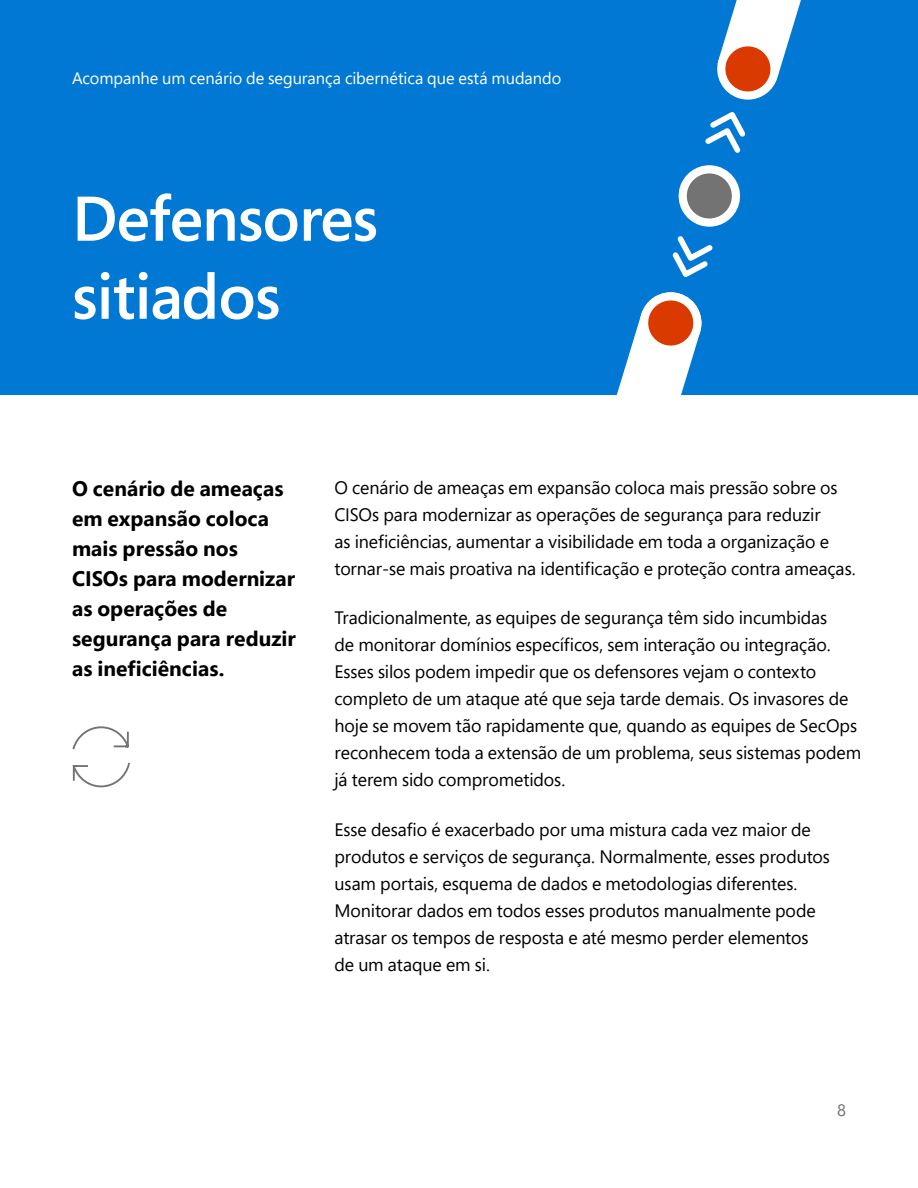
<style>
.page{position:relative;width:918px;height:1188px;background:#fff}
.page>*{position:absolute;margin:0;border:0;box-sizing:border-box;transform-origin:0 0}
.H1_cover_title_42_52{font:600 63px/78px "Segoe Pro";letter-spacing:-.015em;color:#fff}
.H4_Highlight_14_20{font:700 21px/30px "Segoe Pro";color:#000}
.P_12_18{font:18px/27px "Segoe Pro";letter-spacing:-.005em;color:#000}
.t1{font:16.5px "Segoe Pro";color:#fff}
.t2{font:16.5px "Segoe Pro";color:#737373}
</style>
<div class="page">
<div style="left:0;top:0;width:918px;height:395px;background:#0078d4"></div>
<svg style="left:72px;top:726px;width:58px;height:61px"></svg>
<svg style="left:705px;top:0;width:96px;height:153px"></svg>
<svg style="left:616px;top:165px;width:125px;height:230px"></svg>
<p class="t1" style="left:72px;top:67px;width:491px">Acompanhe um cenário de segurança cibernética que está mudando</p>
<p class="H1_cover_title_42_52" style="left:72px;top:178px;width:308px">Defensores sitiados</p>
<p class="H4_Highlight_14_20" style="left:72px;top:473px;width:225px">O cenário de ameaças em expansão coloca mais pressão nos<br>CISOs para modernizar as operações de segurança para reduzir as ineficiências.</p>
<p class="P_12_18" style="left:334px;top:473px;width:523px">O cenário de ameaças em expansão coloca mais pressão sobre os CISOs para modernizar as operações de segurança para reduzir<br>as ineficiências, aumentar a visibilidade em toda a organização e tornar-se mais proativa na identificação e proteção contra ameaças.</p>
<p class="P_12_18" style="left:334px;top:604px;width:528px">Tradicionalmente, as equipes de segurança têm sido incumbidas<br>de monitorar domínios específicos, sem interação ou integração.<br>Esses silos podem impedir que os defensores vejam o contexto completo de um ataque até que seja tarde demais. Os invasores de hoje se movem tão rapidamente que, quando as equipes de SecOps reconhecem toda a extensão de um problema, seus sistemas podem já terem sido comprometidos.</p>
<p class="P_12_18" style="left:334px;top:815px;width:497px">Esse desafio é exacerbado por uma mistura cada vez maior de produtos e serviços de segurança. Normalmente, esses produtos usam portais, esquema de dados e metodologias diferentes.<br>Monitorar dados em todos esses produtos manualmente pode atrasar os tempos de resposta e até mesmo perder elementos de um ataque em si.</p>
<p class="t2" style="left:837px;top:1099px;width:10px">8</p>
</div>
